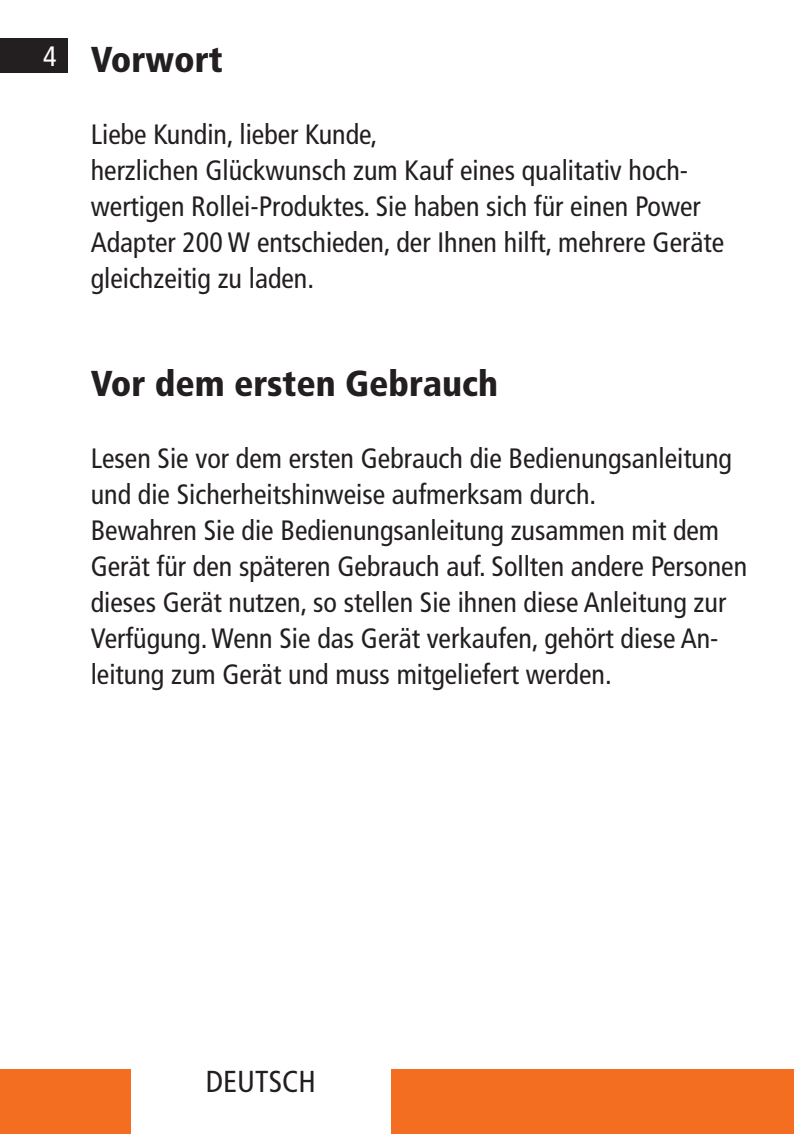
<style>
.page{position:relative;width:794px;height:1134px;background:#fff}
.page>*{position:absolute;margin:0;border:0;box-sizing:border-box;transform-origin:0 0}
.t1{font:900 condensed 36px "Frutiger LT";color:#231f20}
.t2{font:condensed 30.4px "Frutiger LT";color:#231f20}
.t3{font:condensed 28px/36px "Frutiger LT";color:#231f20}
</style>
<div class="page">
<div style="left:0;top:39px;width:68px;height:34px;background:#231f20"></div>
<div style="left:0;top:1069px;width:130px;height:65px;background:#f36e21"></div>
<div style="left:391px;top:1069px;width:403px;height:65px;background:#f36e21"></div>
<p class="t1" style="left:43px;top:38px;width:181px"><sup>4</sup> Vorwort</p>
<p class="t3" style="left:91px;top:117px;width:288px">Liebe Kundin, lieber Kunde,</p>
<p class="t3" style="left:91px;top:153px;width:635px">herzlichen Glückwunsch zum Kauf eines qualitativ hoch&shy;wertigen Rollei-Produktes. Sie haben sich für einen Power Adapter 200 W entschieden, der Ihnen hilft, mehrere Geräte gleichzeitig zu laden.</p>
<p class="t1" style="left:91px;top:362px;width:409px">Vor dem ersten Gebrauch</p>
<p class="t3" style="left:91px;top:441px;width:643px">Lesen Sie vor dem ersten Gebrauch die Bedienungsanleitung und die Sicherheitshinweise aufmerksam durch.</p>
<p class="t3" style="left:91px;top:513px;width:658px">Bewahren Sie die Bedienungsanleitung zusammen mit dem Gerät für den späteren Gebrauch auf. Sollten andere Personen dieses Gerät nutzen, so stellen Sie ihnen diese Anleitung zur Verfügung. Wenn Sie das Gerät verkaufen, gehört diese An&shy;leitung zum Gerät und muss mitgeliefert werden.</p>
<p class="t2" style="left:206px;top:1063px;width:111px">DEUTSCH</p>
</div>
